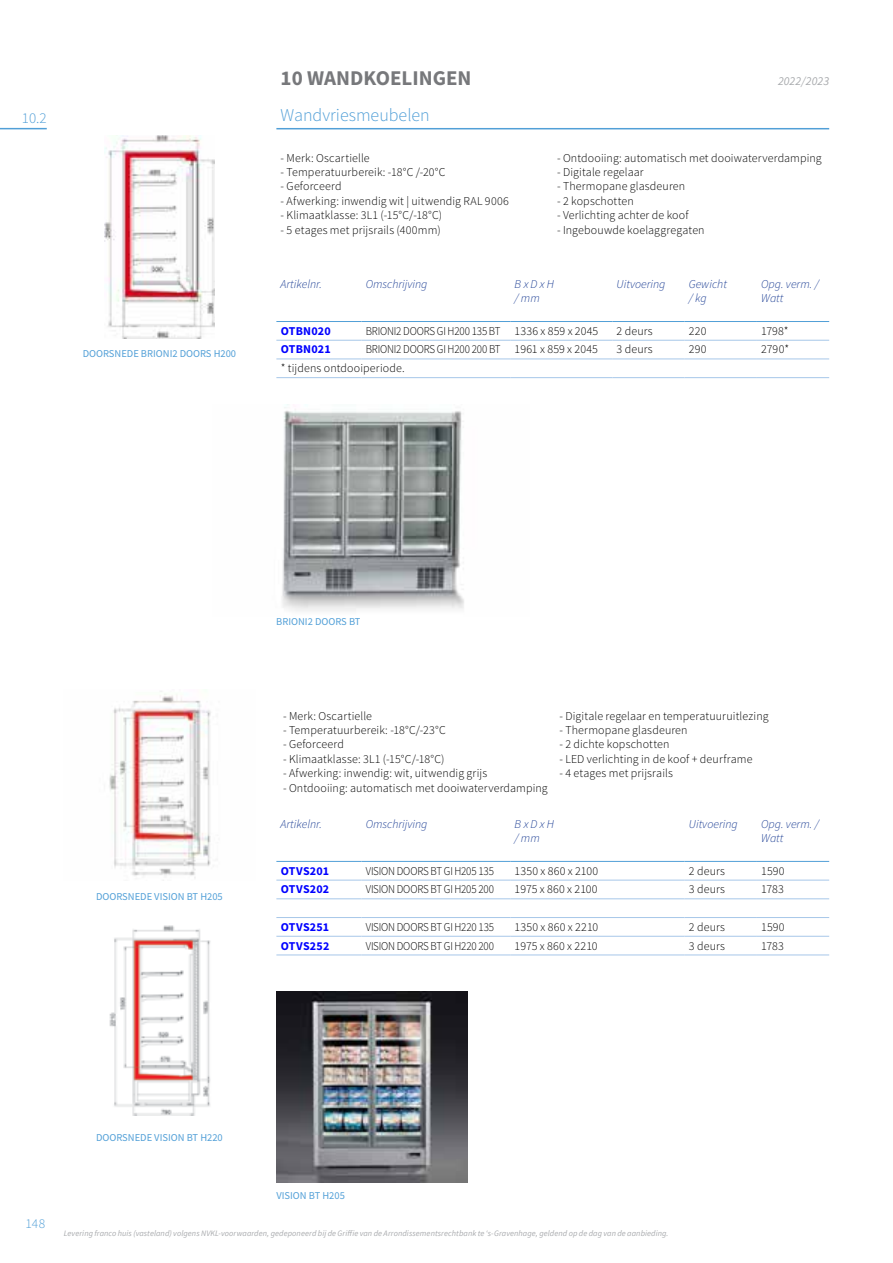
<style>
.page{position:relative;width:893px;height:1263px;background:#fff}
.page>*{position:absolute;margin:0;border:0;box-sizing:border-box;transform-origin:0 0}
.t1{font:700 21px "Source Sans Pro";color:#77787b}
.t2{font:300 18px "Source Sans Pro";color:#519fd7}
.t3{font:300 15px "Source Sans Pro";color:#519fd7}
.t4{font:300 13.5px "Source Sans Pro";color:#519fd7}
.t5{font:300 12px "Source Sans Pro";letter-spacing:.01em;color:#000}
.t6{font:italic 300 12px/14.4px "Source Sans Pro";color:#1c3e94}
.t7{font:300 12px "Source Sans Pro";letter-spacing:-.015em;color:#000;scale:.92 1}
.t8{font:300 12px "Source Sans Pro";letter-spacing:-.01em;color:#000;scale:.92 1}
.t9{font:700 12px "Source Sans Pro";letter-spacing:.015em;color:#00f}
.t10{font:italic 12px "Source Sans Pro";letter-spacing:.01em;color:#a9abae}
.t11{font:10.5px "Source Sans Pro";color:#519fd7}
.t12{font:italic 8.25px "Source Sans Pro";letter-spacing:.01em;color:#a9abae}
</style>
<div class="page">
<hr style="left:0;top:128px;width:47px;height:1px;background:#519fd7">
<img style="left:282px;top:404px;width:182px;height:207px">
<hr style="left:276px;top:128px;width:553px;height:1px;background:#519fd7">
<svg style="left:276px;top:339px;width:553px;height:20px"></svg>
<hr style="left:276px;top:340px;width:85px;height:1px;background:#a7c7e9">
<hr style="left:361px;top:340px;width:149px;height:1px;background:#a7c7e9">
<hr style="left:510px;top:340px;width:102px;height:1px;background:#a7c7e9">
<hr style="left:612px;top:340px;width:73px;height:1px;background:#a7c7e9">
<hr style="left:685px;top:340px;width:72px;height:1px;background:#a7c7e9">
<hr style="left:757px;top:340px;width:72px;height:1px;background:#a7c7e9">
<hr style="left:276px;top:359px;width:85px;height:1px;background:#a7c7e9">
<hr style="left:361px;top:359px;width:149px;height:1px;background:#a7c7e9">
<hr style="left:510px;top:359px;width:102px;height:1px;background:#a7c7e9">
<hr style="left:612px;top:359px;width:73px;height:1px;background:#a7c7e9">
<hr style="left:685px;top:359px;width:72px;height:1px;background:#a7c7e9">
<hr style="left:757px;top:359px;width:72px;height:1px;background:#a7c7e9">
<hr style="left:276px;top:377px;width:85px;height:1px;background:#a7c7e9">
<hr style="left:361px;top:377px;width:149px;height:1px;background:#a7c7e9">
<hr style="left:510px;top:377px;width:102px;height:1px;background:#a7c7e9">
<hr style="left:612px;top:377px;width:73px;height:1px;background:#a7c7e9">
<hr style="left:685px;top:377px;width:72px;height:1px;background:#a7c7e9">
<hr style="left:757px;top:377px;width:72px;height:1px;background:#a7c7e9">
<hr style="left:276px;top:321px;width:85px;height:1px;background:#519fd7">
<hr style="left:361px;top:321px;width:149px;height:1px;background:#519fd7">
<hr style="left:510px;top:321px;width:102px;height:1px;background:#519fd7">
<hr style="left:612px;top:321px;width:73px;height:1px;background:#519fd7">
<hr style="left:685px;top:321px;width:72px;height:1px;background:#519fd7">
<hr style="left:757px;top:321px;width:72px;height:1px;background:#519fd7">
<svg style="left:276px;top:860px;width:553px;height:95px"></svg>
<hr style="left:276px;top:880px;width:85px;height:1px;background:#a7c7e9">
<hr style="left:361px;top:880px;width:149px;height:1px;background:#a7c7e9">
<hr style="left:510px;top:880px;width:175px;height:1px;background:#a7c7e9">
<hr style="left:685px;top:880px;width:72px;height:1px;background:#a7c7e9">
<hr style="left:757px;top:880px;width:72px;height:1px;background:#a7c7e9">
<hr style="left:276px;top:898px;width:85px;height:1px;background:#a7c7e9">
<hr style="left:361px;top:898px;width:149px;height:1px;background:#a7c7e9">
<hr style="left:510px;top:898px;width:175px;height:1px;background:#a7c7e9">
<hr style="left:685px;top:898px;width:72px;height:1px;background:#a7c7e9">
<hr style="left:757px;top:898px;width:72px;height:1px;background:#a7c7e9">
<hr style="left:276px;top:917px;width:85px;height:1px;background:#a7c7e9">
<hr style="left:361px;top:917px;width:149px;height:1px;background:#a7c7e9">
<hr style="left:510px;top:917px;width:175px;height:1px;background:#a7c7e9">
<hr style="left:685px;top:917px;width:72px;height:1px;background:#a7c7e9">
<hr style="left:757px;top:917px;width:72px;height:1px;background:#a7c7e9">
<hr style="left:276px;top:936px;width:85px;height:1px;background:#a7c7e9">
<hr style="left:361px;top:936px;width:149px;height:1px;background:#a7c7e9">
<hr style="left:510px;top:936px;width:175px;height:1px;background:#a7c7e9">
<hr style="left:685px;top:936px;width:72px;height:1px;background:#a7c7e9">
<hr style="left:757px;top:936px;width:72px;height:1px;background:#a7c7e9">
<hr style="left:276px;top:955px;width:85px;height:1px;background:#a7c7e9">
<hr style="left:361px;top:955px;width:149px;height:1px;background:#a7c7e9">
<hr style="left:510px;top:955px;width:175px;height:1px;background:#a7c7e9">
<hr style="left:685px;top:955px;width:72px;height:1px;background:#a7c7e9">
<hr style="left:757px;top:955px;width:72px;height:1px;background:#a7c7e9">
<hr style="left:276px;top:861px;width:85px;height:1px;background:#519fd7">
<hr style="left:361px;top:861px;width:149px;height:1px;background:#519fd7">
<hr style="left:510px;top:861px;width:175px;height:1px;background:#519fd7">
<hr style="left:685px;top:861px;width:72px;height:1px;background:#519fd7">
<hr style="left:757px;top:861px;width:72px;height:1px;background:#519fd7">
<img style="left:105px;top:135px;width:109px;height:203px">
<img style="left:109px;top:691px;width:102px;height:190px">
<img style="left:109px;top:925px;width:102px;height:191px">
<img style="left:276px;top:991px;width:192px;height:192px">
<p class="t3" style="left:22px;top:109px;width:26px">10.2</p>
<p class="t11" style="left:83px;top:347px;width:155px">DOORSNEDE BRIONI2 DOORS H200</p>
<h1 class="t1" style="left:281px;top:65px;width:192px">10 WANDKOELINGEN</h1>
<p class="t10" style="left:778px;top:74px;width:53px">2022/2023</p>
<h2 class="t2" style="left:281px;top:104px;width:151px">Wandvriesmeubelen</h2>
<p class="t5" style="left:281px;top:150px;width:91px">- Merk: Oscartielle</p>
<p class="t5" style="left:281px;top:165px;width:166px">- Temperatuurbereik: -18°C /-20°C</p>
<p class="t5" style="left:281px;top:179px;width:62px">- Geforceerd</p>
<p class="t5" style="left:281px;top:194px;width:230px">- Afwerking: inwendig wit | uitwendig RAL 9006</p>
<p class="t5" style="left:281px;top:208px;width:163px">- Klimaatklasse: 3L1 (-15°C/-18°C)</p>
<p class="t5" style="left:281px;top:222px;width:162px">- 5 etages met prijsrails (400mm)</p>
<p class="t5" style="left:557px;top:150px;width:266px">- Ontdooiing: automatisch met dooiwaterverdamping</p>
<p class="t5" style="left:557px;top:165px;width:88px">- Digitale regelaar</p>
<p class="t5" style="left:557px;top:179px;width:130px">- Thermopane glasdeuren</p>
<p class="t5" style="left:557px;top:194px;width:78px">- 2 kopschotten</p>
<p class="t5" style="left:557px;top:208px;width:133px">- Verlichting achter de koof</p>
<p class="t5" style="left:557px;top:222px;width:149px">- Ingebouwde koelaggregaten</p>
<p class="t6" style="left:281px;top:277px;width:43px">Artikelnr.</p>
<p class="t6" style="left:366px;top:277px;width:63px">Omschrijving</p>
<p class="t6" style="left:514px;top:277px;width:41px">B x D x H / mm</p>
<p class="t6" style="left:617px;top:277px;width:50px">Uitvoering</p>
<p class="t6" style="left:689px;top:277px;width:40px">Gewicht / kg</p>
<p class="t6" style="left:761px;top:277px;width:59px">Opg. verm. /<br>Watt</p>
<p class="t9" style="left:281px;top:323px;width:52px">OTBN020</p>
<p class="t8" style="left:366px;top:323px;width:254px">BRIONI2 DOORS GI H200 135 BT 1336 x 859 x 2045</p>
<p class="t5" style="left:617px;top:323px;width:38px">2 deurs</p>
<p class="t5" style="left:689px;top:323px;width:19px">220</p>
<p class="t5" style="left:761px;top:323px;width:29px">1798*</p>
<p class="t9" style="left:281px;top:342px;width:52px">OTBN021</p>
<p class="t8" style="left:366px;top:342px;width:254px">BRIONI2 DOORS GI H200 200 BT 1961 x 859 x 2045</p>
<p class="t5" style="left:617px;top:342px;width:38px">3 deurs</p>
<p class="t5" style="left:689px;top:342px;width:19px">290</p>
<p class="t5" style="left:761px;top:342px;width:29px">2790*</p>
<p class="t5" style="left:281px;top:361px;width:126px">* tijdens ontdooiperiode.</p>
<p class="t11" style="left:96px;top:890px;width:128px">DOORSNEDE VISION BT H205</p>
<p class="t11" style="left:276px;top:615px;width:86px">BRIONI2 DOORS BT</p>
<p class="t5" style="left:283px;top:708px;width:91px">- Merk: Oscartielle</p>
<p class="t5" style="left:283px;top:723px;width:164px">- Temperatuurbereik: -18°C/-23°C</p>
<p class="t5" style="left:283px;top:737px;width:62px">- Geforceerd</p>
<p class="t5" style="left:283px;top:751px;width:163px">- Klimaatklasse: 3L1 (-15°C/-18°C)</p>
<p class="t5" style="left:283px;top:766px;width:206px">- Afwerking: inwendig: wit, uitwendig grijs</p>
<p class="t5" style="left:283px;top:780px;width:266px">- Ontdooiing: automatisch met dooiwaterverdamping</p>
<p class="t5" style="left:559px;top:708px;width:211px">- Digitale regelaar en temperatuuruitlezing</p>
<p class="t5" style="left:559px;top:723px;width:130px">- Thermopane glasdeuren</p>
<p class="t5" style="left:559px;top:737px;width:112px">- 2 dichte kopschotten</p>
<p class="t5" style="left:559px;top:751px;width:195px">- LED verlichting in de koof + deurframe</p>
<p class="t5" style="left:559px;top:766px;width:115px">- 4 etages met prijsrails</p>
<p class="t6" style="left:281px;top:817px;width:43px">Artikelnr.</p>
<p class="t6" style="left:366px;top:817px;width:63px">Omschrijving</p>
<p class="t6" style="left:514px;top:817px;width:41px">B x D x H / mm</p>
<p class="t6" style="left:689px;top:817px;width:50px">Uitvoering</p>
<p class="t6" style="left:761px;top:817px;width:59px">Opg. verm. /<br>Watt</p>
<p class="t9" style="left:281px;top:863px;width:50px">OTVS201</p>
<p class="t7" style="left:366px;top:863px;width:141px">VISION DOORS BT GI H205 135</p>
<p class="t5" style="left:514px;top:863px;width:85px">1350 x 860 x 2100</p>
<p class="t5" style="left:689px;top:863px;width:38px">2 deurs</p>
<p class="t5" style="left:761px;top:863px;width:25px">1590</p>
<p class="t9" style="left:281px;top:882px;width:50px">OTVS202</p>
<p class="t7" style="left:366px;top:882px;width:141px">VISION DOORS BT GI H205 200</p>
<p class="t5" style="left:514px;top:882px;width:85px">1975 x 860 x 2100</p>
<p class="t5" style="left:689px;top:882px;width:38px">3 deurs</p>
<p class="t5" style="left:761px;top:882px;width:24px">1783</p>
<p class="t9" style="left:281px;top:919px;width:50px">OTVS251</p>
<p class="t7" style="left:366px;top:919px;width:141px">VISION DOORS BT GI H220 135</p>
<p class="t5" style="left:514px;top:919px;width:85px">1350 x 860 x 2210</p>
<p class="t5" style="left:689px;top:919px;width:38px">2 deurs</p>
<p class="t5" style="left:761px;top:919px;width:25px">1590</p>
<p class="t9" style="left:281px;top:938px;width:50px">OTVS252</p>
<p class="t7" style="left:366px;top:938px;width:141px">VISION DOORS BT GI H220 200</p>
<p class="t5" style="left:514px;top:938px;width:85px">1975 x 860 x 2210</p>
<p class="t5" style="left:689px;top:938px;width:38px">3 deurs</p>
<p class="t5" style="left:761px;top:938px;width:24px">1783</p>
<p class="t11" style="left:96px;top:1131px;width:128px">DOORSNEDE VISION BT H220</p>
<p class="t4" style="left:26px;top:1215px;width:21px">148</p>
<p class="t11" style="left:276px;top:1189px;width:70px">VISION BT H205</p>
<p class="t12" style="left:64px;top:1228px;width:606px">Levering franco huis (vasteland) volgens NVKL-voorwaarden, gedeponeerd bij de Griffie van de Arrondissementsrechtbank te ‘s-Gravenhage, geldend op de dag van de aanbieding.</p>
</div>
